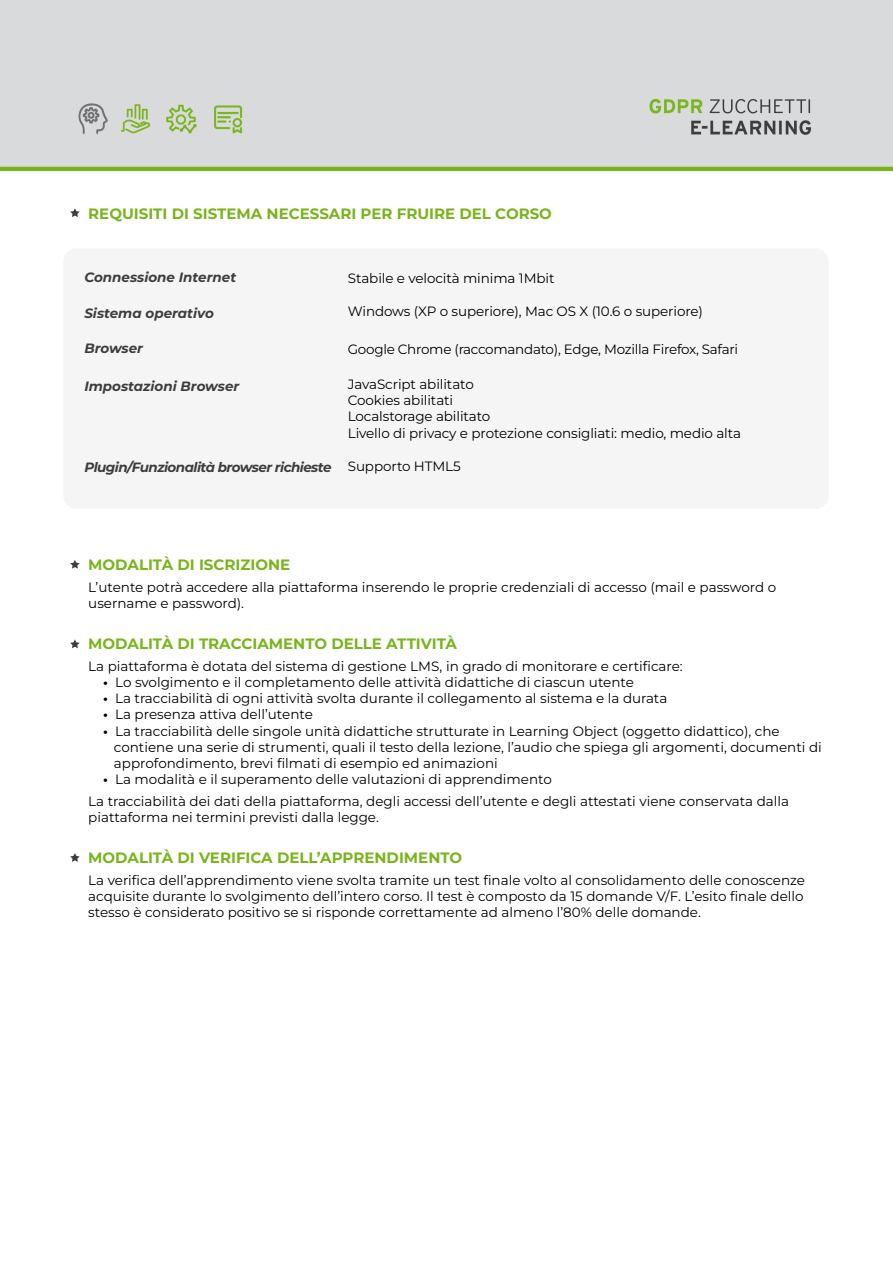
<style>
.page{position:relative;width:893px;height:1263px;background:#fff}
.page>*{position:absolute;margin:0;border:0;box-sizing:border-box;transform-origin:0 0}
.t1{font:700 15px "Montserrat";color:#79b51c}
.t2{font:13.5px/16.2px "Montserrat";color:#000}
.t3{font:italic 700 13.5px "Montserrat";letter-spacing:-.005em;color:#3d3c3f}
.t4{font:13.5px "Montserrat";letter-spacing:-.02em;color:#000}
.t5{font:italic 700 13.5px "Montserrat";letter-spacing:-.04em;color:#3d3c3f}
.s1{font-weight:400;font-style:normal;color:#000}
.s2{font-weight:700}
</style>
<div class="page">
<div style="left:0;top:0;width:893px;height:171px;background:#d9dadb"></div>
<svg style="left:70px;top:208px;width:10px;height:9px"></svg>
<div style="left:63px;top:248px;width:766px;height:261px;background:#f5f5f5;border-radius:13px"></div>
<svg style="left:70px;top:560px;width:10px;height:9px"></svg>
<svg style="left:70px;top:639px;width:10px;height:9px"></svg>
<svg style="left:70px;top:853px;width:10px;height:9px"></svg>
<p class="t1" style="left:88px;top:203px;width:465px">REQUISITI DI SISTEMA NECESSARI PER FRUIRE DEL CORSO</p>
<p class="t3" style="left:84px;top:268px;width:153px">Connessione Internet</p>
<p class="t3" style="left:84px;top:304px;width:131px">Sistema operativo</p>
<p class="t3" style="left:84px;top:339px;width:60px">Browser</p>
<p class="t3" style="left:84px;top:377px;width:156px">Impostazioni Browser</p>
<p class="t2" style="left:348px;top:270px;width:208px">Stabile e velocità minima 1Mbit</p>
<p class="t2" style="left:348px;top:303px;width:357px">Windows (XP o superiore), Mac OS X (10.6 o superiore)</p>
<p class="t4" style="left:348px;top:340px;width:392px">Google Chrome (raccomandato), Edge, Mozilla Firefox, Safari</p>
<p class="t2" style="left:348px;top:376px;width:395px">JavaScript abilitato<br>Cookies abilitati<br>Localstorage abilitato<br>Livello di privacy e protezione consigliati: medio, medio alta</p>
<p class="t5" style="left:84px;top:458px;width:378px">Plugin/Funzionalità browser richieste <span class="s1">Supporto HTML5</span></p>
<p class="t1" style="left:88px;top:555px;width:203px">MODALITÀ DI ISCRIZIONE</p>
<p class="t2" style="left:88px;top:578px;width:689px">L’utente potrà accedere alla piattaforma inserendo le proprie credenziali di accesso (mail e password o username e password).</p>
<p class="t1" style="left:88px;top:634px;width:370px">MODALITÀ DI TRACCIAMENTO DELLE ATTIVITÀ</p>
<p class="t2" style="left:88px;top:657px;width:596px">La piattaforma è dotata del sistema di gestione LMS, in grado di monitorare e certificare:</p>
<p class="t2" style="left:103px;top:674px;width:532px"><span class="s2">•</span> Lo svolgimento e il completamento delle attività didattiche di ciascun utente</p>
<p class="t2" style="left:103px;top:690px;width:566px"><span class="s2">•</span> La tracciabilità di ogni attività svolta durante il collegamento al sistema e la durata</p>
<p class="t2" style="left:103px;top:706px;width:211px"><span class="s2">•</span> La presenza attiva dell’utente</p>
<p class="t2" style="left:114px;top:722px;width:709px;text-indent:-11px"><span class="s2">•</span> La tracciabilità delle singole unità didattiche strutturate in Learning Object (oggetto didattico), che contiene una serie di strumenti, quali il testo della lezione, l’audio che spiega gli argomenti, documenti di approfondimento, brevi filmati di esempio ed animazioni</p>
<p class="t2" style="left:88px;top:768px;width:702px;line-height:21.6px;text-indent:15px"><span class="s2">•</span> La modalità e il superamento delle valutazioni di apprendimento<br>La tracciabilità dei dati della piattaforma, degli accessi dell’utente e degli attestati viene conservata dalla</p>
<p class="t2" style="left:88px;top:809px;width:292px">piattaforma nei termini previsti dalla legge.</p>
<p class="t1" style="left:88px;top:848px;width:375px">MODALITÀ DI VERIFICA DELL’APPRENDIMENTO</p>
<p class="t2" style="left:88px;top:872px;width:718px;text-align:justify">La verifica dell’apprendimento viene svolta tramite un test finale volto al consolidamento delle conoscenze acquisite durante lo svolgimento dell’intero corso. Il test è composto da 15 domande V/F. L’esito finale dello stesso è considerato positivo se si risponde correttamente ad almeno l’80% delle domande.</p>
</div>
